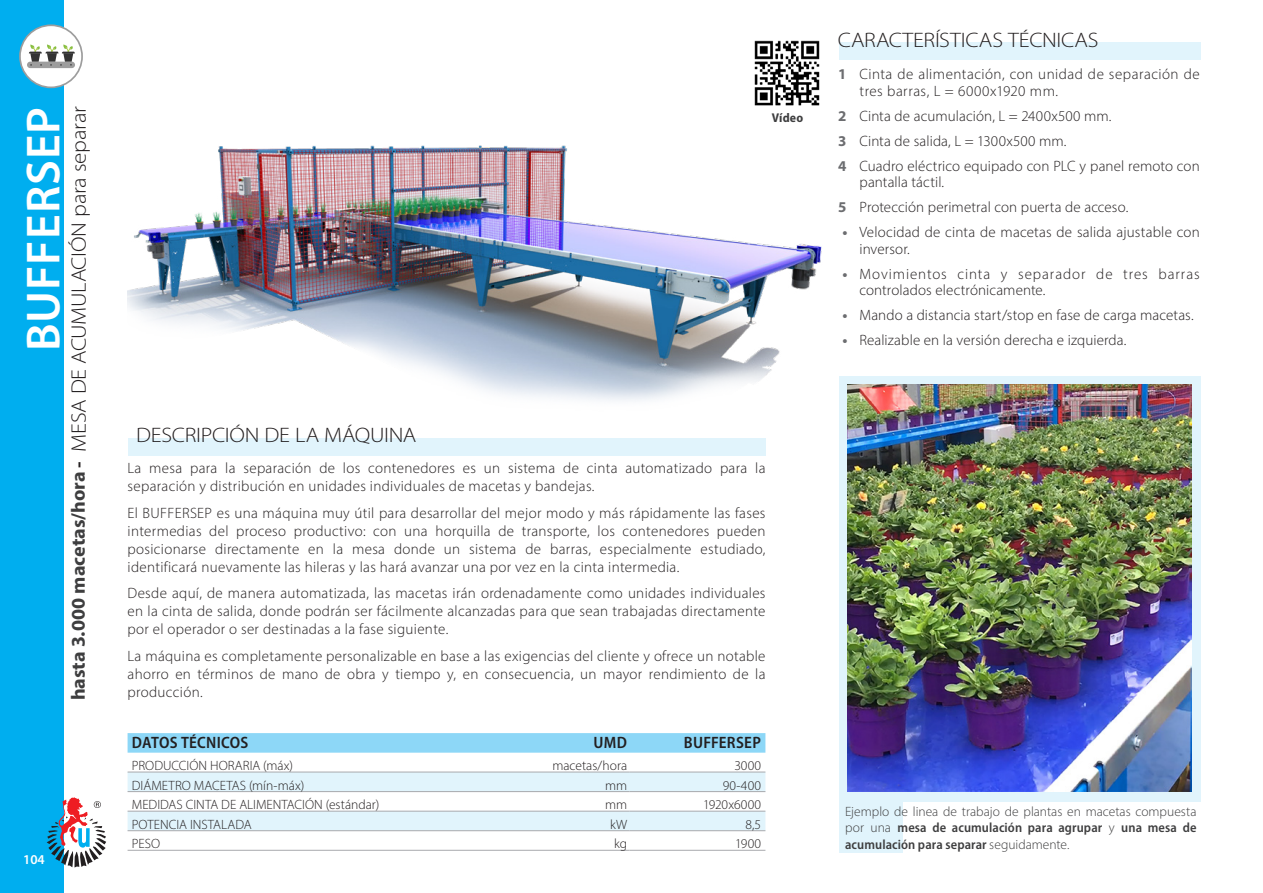
<style>
.page{position:relative;width:1263px;height:893px;background:#fff}
.page>*{position:absolute;margin:0;border:0;box-sizing:border-box;transform-origin:0 0}
.Titolo1{font:600 48px "Myriad Pro";letter-spacing:.02em;color:#fff}
.TITOLETTO_Light{font:300 21px "Myriad Pro";letter-spacing:-.01em;color:#231f20;scale:1.1 1}
.Titolo2{font:300 21px "Myriad Pro";letter-spacing:-.015em;color:#231f20;scale:1.1 1}
.Titolo2_-_Produzione{font:700 semi-condensed 19.5px "Myriad Pro";color:#3e3e3f;scale:1.1 1}
.Tabella_Intesta_sx{font:600 semi-condensed 16.5px "Myriad Pro";letter-spacing:.01em;color:#231f20}
.Tabella_Intesta_dx{font:600 semi-condensed 16.5px "Myriad Pro";letter-spacing:.02em;color:#231f20}
.Corpo{font:300 15px/18px "Myriad Pro";letter-spacing:.02em;color:#231f20}
.Corpo-2{font:300 15px/16.5px "Myriad Pro";letter-spacing:.05em;color:#231f20}
.ACCESSORI_Didascalia{font:300 13.5px/16.5px "Myriad Pro";color:#3e3e3f;text-align:justify}
.Tabella_Corpo_sx{font:300 13.5px "Myriad Pro";color:#231f20}
.Tabella_Corpo_dx{font:300 13.5px "Myriad Pro";letter-spacing:.015em;color:#231f20}
.t1{font:600 13.5px "Myriad Pro";color:#fff}
.ACCESSORI_Numerazion{font:700 semi-condensed 12.75px "Myriad Pro";letter-spacing:.015em;color:#3e3e3f}
.s1{color:#231f20}
.s2{font-weight:700;color:#6c6d70}
.s3{font-weight:600;font-stretch:semi-condensed}
</style>
<div class="page">
<div style="left:0;top:0;width:64px;height:893px;background:#00aeef"></div>
<svg style="left:47px;top:797px;width:59px;height:70px"></svg>
<div style="left:20px;top:25px;width:62px;height:62px;background:#fff;border-radius:50%"></div>
<div style="left:19px;top:24px;width:64px;height:64px;border:2px solid #9d9d9d;border-radius:50%"></div>
<div style="left:27px;top:62px;width:48px;height:6px;background:#9d9d9d;border-radius:3px"></div>
<svg style="left:29px;top:45px;width:46px;height:21px"></svg>
<div style="left:839px;top:43px;width:362px;height:17px;background:#e1f4fc"></div>
<div style="left:839px;top:376px;width:362px;height:425px;background:#e1f4fc"></div>
<div style="left:839px;top:801px;width:64px;height:51px;background:#e1f4fc"></div>
<img style="left:848px;top:385px;width:343px;height:407px">
<svg style="left:128px;top:733px;width:637px;height:20px;background:#8fd7f7"></svg>
<svg style="left:128px;top:773px;width:637px;height:57px"></svg>
<hr style="left:629px;top:772px;width:136px;height:1px;background:#a8a9ad">
<hr style="left:629px;top:791px;width:136px;height:1px;background:#a8a9ad">
<hr style="left:629px;top:811px;width:136px;height:1px;background:#a8a9ad">
<hr style="left:629px;top:830px;width:136px;height:1px;background:#a8a9ad">
<hr style="left:629px;top:850px;width:136px;height:1px;background:#a8a9ad">
<hr style="left:128px;top:772px;width:501px;height:1px;background:#a8a9ad">
<hr style="left:128px;top:791px;width:501px;height:1px;background:#a8a9ad">
<hr style="left:128px;top:811px;width:501px;height:1px;background:#a8a9ad">
<hr style="left:128px;top:830px;width:501px;height:1px;background:#a8a9ad">
<hr style="left:128px;top:850px;width:501px;height:1px;background:#a8a9ad">
<img style="left:128px;top:145px;width:694px;height:256px">
<img style="left:754px;top:40px;width:66px;height:66px">
<div style="left:128px;top:438px;width:637px;height:17px;background:#e1f4fc"></div>
<p class="Titolo1" style="left:13px;top:351px;width:246px;rotate:-90deg">BUFFERSEP</p>
<p class="Titolo2" style="left:66px;top:452px;width:315px;rotate:-90deg">MESA DE ACUMULACIÓN para separar</p>
<p class="Titolo2_-_Produzione" style="left:66px;top:700px;width:219px;rotate:-90deg">hasta 3.000 macetas/hora <span class="s1">-</span></p>
<p class="t1" style="left:23px;top:851px;width:23px">104</p>
<p class="TITOLETTO_Light" style="left:136px;top:423px;width:256px">DESCRIPCIÓN DE LA MÁQUINA</p>
<p class="ACCESSORI_Numerazion" style="left:772px;top:110px;width:33px">Vídeo</p>
<p class="Corpo" style="left:128px;top:459px;width:639px">La mesa para la separación de los contenedores es un sistema de cinta automatizado para la separación y distribución en unidades individuales de macetas y bandejas.</p>
<p class="Corpo" style="left:128px;top:504px;width:639px;text-align:justify">El BUFFERSEP es una máquina muy útil para desarrollar del mejor modo y más rápidamente las fases intermedias del proceso productivo: con una horquilla de transporte, los contenedores pueden posicionarse directamente en la mesa donde un sistema de barras, especialmente estudiado, identificará nuevamente las hileras y las hará avanzar una por vez en la cinta intermedia.</p>
<p class="Corpo" style="left:128px;top:584px;width:639px;text-align:justify">Desde aquí, de manera automatizada, las macetas irán ordenadamente como unidades individuales en la cinta de salida, donde podrán ser fácilmente alcanzadas para que sean trabajadas directamente por el operador o ser destinadas a la fase siguiente.</p>
<p class="Corpo" style="left:128px;top:647px;width:639px;text-align:justify">La máquina es completamente personalizable en base a las exigencias del cliente y ofrece un notable ahorro en términos de mano de obra y tiempo y, en consecuencia, un mayor rendimiento de la producción.</p>
<p class="Tabella_Intesta_sx" style="left:132px;top:732px;width:118px">DATOS TÉCNICOS</p>
<p class="Tabella_Intesta_sx" style="left:593px;top:732px;width:35px">UMD</p>
<p class="Tabella_Corpo_sx" style="left:132px;top:757px;width:163px">PRODUCCIÓN HORARIA (máx)</p>
<p class="Tabella_Corpo_sx" style="left:552px;top:757px;width:76px">macetas/hora</p>
<p class="Tabella_Corpo_sx" style="left:132px;top:777px;width:174px">DIÁMETRO MACETAS (mín-máx)</p>
<p class="Tabella_Corpo_sx" style="left:605px;top:777px;width:24px">mm</p>
<p class="Tabella_Corpo_sx" style="left:132px;top:797px;width:249px">MEDIDAS CINTA DE ALIMENTACIÓN (estándar)</p>
<p class="Tabella_Corpo_sx" style="left:605px;top:797px;width:24px">mm</p>
<p class="Tabella_Corpo_sx" style="left:132px;top:816px;width:121px">POTENCIA INSTALADA</p>
<p class="Tabella_Corpo_sx" style="left:610px;top:816px;width:18px">kW</p>
<p class="Tabella_Corpo_sx" style="left:132px;top:836px;width:30px">PESO</p>
<p class="Tabella_Corpo_sx" style="left:614px;top:836px;width:14px">kg</p>
<p class="Tabella_Intesta_dx" style="left:684px;top:732px;width:79px">BUFFERSEP</p>
<p class="Tabella_Corpo_dx" style="left:734px;top:757px;width:28px">3000</p>
<p class="Tabella_Corpo_dx" style="left:723px;top:777px;width:40px">90-400</p>
<p class="Tabella_Corpo_dx" style="left:703px;top:797px;width:60px">1920x6000</p>
<p class="Tabella_Corpo_dx" style="left:745px;top:816px;width:17px">8,5</p>
<p class="Tabella_Corpo_dx" style="left:735px;top:836px;width:27px">1900</p>
<p class="TITOLETTO_Light" style="left:838px;top:27px;width:239px">CARACTERÍSTICAS TÉCNICAS</p>
<p class="Corpo" style="left:859px;top:66px;width:342px;line-height:16.5px;text-indent:-21px"><span class="s2">1</span> Cinta de alimentación, con unidad de separación de tres barras, L = 6000x1920 mm.</p>
<p class="Corpo" style="left:838px;top:107px;width:275px"><span class="s2">2</span> Cinta de acumulación, L = 2400x500 mm.</p>
<p class="Corpo" style="left:838px;top:132px;width:230px"><span class="s2">3</span> Cinta de salida, L = 1300x500 mm.</p>
<p class="Corpo" style="left:859px;top:157px;width:342px;line-height:16.5px;text-indent:-21px"><span class="s2">4</span> Cuadro eléctrico equipado con PLC y panel remoto con pantalla táctil.</p>
<p class="Corpo" style="left:838px;top:198px;width:292px"><span class="s2">5</span> Protección perimetral con puerta de acceso.</p>
<p class="Corpo" style="left:859px;top:224px;width:342px;line-height:16.5px;text-indent:-17px"><span class="s2">•</span> Velocidad de cinta de macetas de salida ajustable con inversor.</p>
<p class="Corpo-2" style="left:859px;top:265px;width:342px;text-indent:-17px"><span class="s2">•</span> Movimientos cinta y separador de tres barras controlados electrónicamente.</p>
<p class="Corpo" style="left:842px;top:306px;width:353px"><span class="s2">•</span> Mando a distancia start/stop en fase de carga macetas.</p>
<p class="Corpo" style="left:842px;top:331px;width:285px"><span class="s2">•</span> Realizable en la versión derecha e izquierda.</p>
<p class="ACCESSORI_Didascalia" style="left:845px;top:803px;width:353px">Ejemplo de linea de trabajo de plantas en macetas compuesta por una <span class="s3">mesa de acumulación para agrupar</span> y <span class="s3">una mesa de acumulación para separar</span> seguidamente.</p>
</div>
